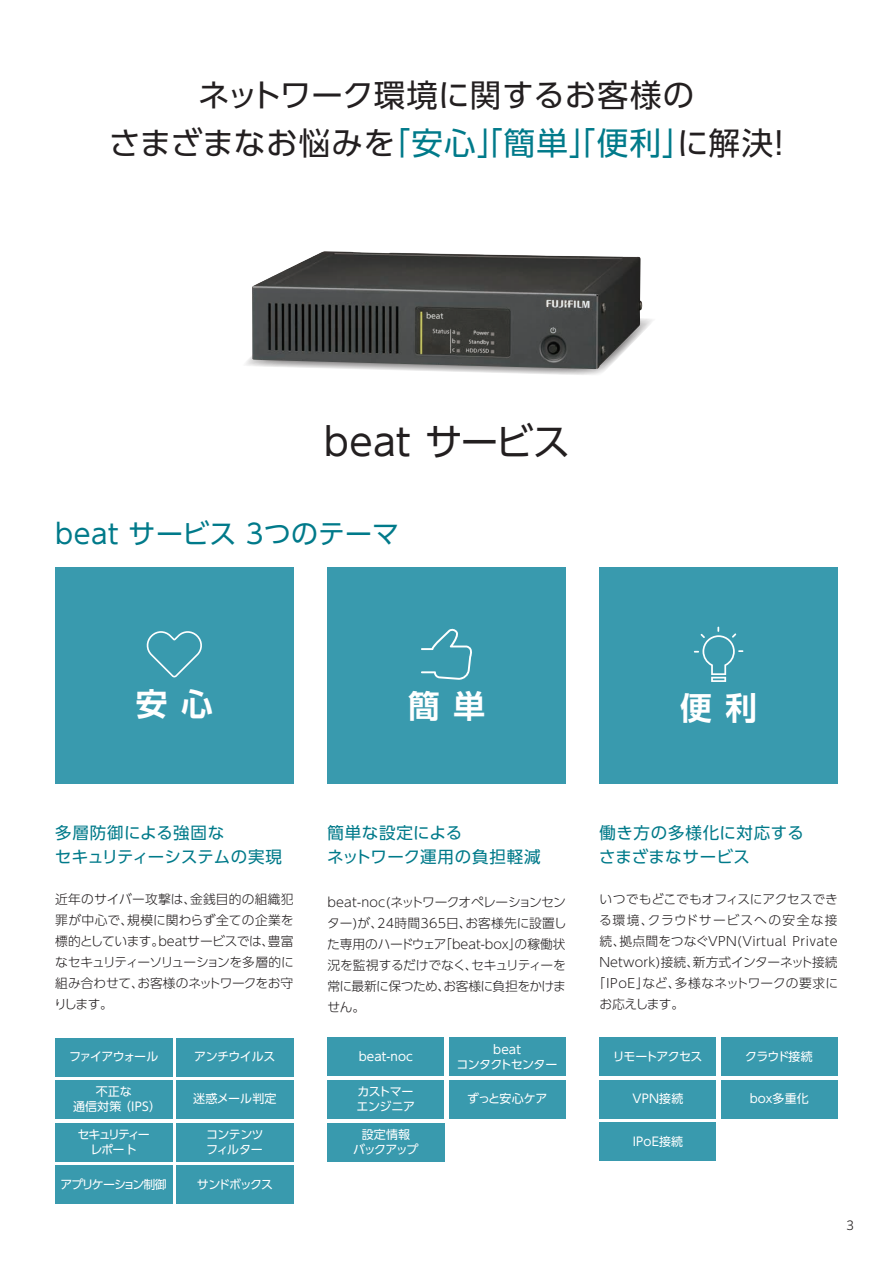
<style>
.page{position:relative;width:893px;height:1263px;background:#fff}
.page>*{position:absolute;margin:0;border:0;box-sizing:border-box;transform-origin:0 0}
.t1{font:37.5px "UD Shin Go Pr 6 N";color:#231f20}
.t2{font:700 31.65px "UD Shin Go Pr 6 N De";color:#fff}
.t3{font:31.5px/48px "UD Shin Go Pr 6 N";letter-spacing:.01em;color:#231f20;text-align:center}
.t4{font:27px "UD Shin Go Pr 6 N";letter-spacing:.015em;color:#007a8a}
.t5{font:16.5px/24px "UD Shin Go Pr 6 N";letter-spacing:.02em;color:#007a8a}
.t6{font:16.5px/24px "UD Shin Go Pr 6 N";letter-spacing:.045em;color:#007a8a}
.t7{font:300 12.75px/21px "UD Shin Go Pr 6 N";letter-spacing:-.01em;color:#231f20;text-align:justify}
.t8{font:300 12.75px "UD Shin Go Pr 6 N";letter-spacing:.025em;color:#231f20}
.t9{font:300 12.75px "UD Shin Go Pr 6 N";letter-spacing:.02em;color:#231f20}
.t10{font:300 12.75px "UD Shin Go Pr 6 N";letter-spacing:.095em;color:#231f20}
.t11{font:300 12.75px "Clarimo UDPE";color:#231f20}
.t12{font:12px/14.9px "UD Shin Go Pr 6 N";letter-spacing:-.05em;color:#fff}
.t13{font:12px/14.9px "UD Shin Go Pr 6 N";letter-spacing:-.085em;color:#fff;text-align:center}
.t14{font:12px/14.9px "UD Shin Go Pr 6 N";letter-spacing:.01em;color:#fff;text-align:center}
.t15{font:12px/14.9px "UD Shin Go Pr 6 N";letter-spacing:-.155em;color:#fff;text-align:center}
.t16{font:12px "UD Shin Go Pr 6 N";letter-spacing:-.09em;color:#fff}
.t17{font:12px "UD Shin Go Pr 6 N";letter-spacing:-.07em;color:#fff}
.t18{font:12px "UD Shin Go Pr 6 N";letter-spacing:-.1em;color:#fff}
.s1{color:#007a8a}
</style>
<div class="page">
<div style="left:55px;top:567px;width:238px;height:217px;background:#399aae"></div>
<svg style="left:146px;top:631px;width:56px;height:46px"></svg>
<div style="left:327px;top:567px;width:239px;height:217px;background:#399aae"></div>
<svg style="left:421px;top:628px;width:51px;height:52px"></svg>
<div style="left:600px;top:567px;width:238px;height:217px;background:#399aae"></div>
<svg style="left:694px;top:627px;width:49px;height:55px"></svg>
<div style="left:56px;top:1038px;width:117px;height:38px;background:#399aae"></div>
<div style="left:55px;top:1080px;width:117px;height:38px;background:#399aae"></div>
<div style="left:176px;top:1038px;width:117px;height:38px;background:#399aae"></div>
<div style="left:176px;top:1080px;width:117px;height:38px;background:#399aae"></div>
<div style="left:176px;top:1123px;width:117px;height:38px;background:#399aae"></div>
<div style="left:327px;top:1123px;width:117px;height:38px;background:#399aae"></div>
<div style="left:55px;top:1123px;width:117px;height:38px;background:#399aae"></div>
<div style="left:55px;top:1165px;width:117px;height:39px;background:#399aae"></div>
<div style="left:327px;top:1038px;width:117px;height:38px;background:#399aae"></div>
<div style="left:449px;top:1038px;width:117px;height:38px;background:#399aae"></div>
<div style="left:449px;top:1080px;width:117px;height:38px;background:#399aae"></div>
<div style="left:327px;top:1080px;width:117px;height:38px;background:#399aae"></div>
<div style="left:721px;top:1080px;width:117px;height:38px;background:#399aae"></div>
<div style="left:600px;top:1038px;width:116px;height:38px;background:#399aae"></div>
<div style="left:721px;top:1038px;width:117px;height:38px;background:#399aae"></div>
<div style="left:600px;top:1080px;width:116px;height:38px;background:#399aae"></div>
<div style="left:600px;top:1123px;width:116px;height:38px;background:#399aae"></div>
<svg style="left:246px;top:318px;width:407px;height:57px"></svg>
<img style="left:252px;top:251px;width:390px;height:118px">
<div style="left:176px;top:1165px;width:117px;height:39px;background:#399aae"></div>
<h3 class="t3" style="left:109px;top:70px;width:687px">ネットワーク環境に関するお客様の<br>さまざまなお悩みを<span class="s1">「安心」「簡単」「便利」</span>に解決！</h3>
<h1 class="t1" style="left:324px;top:412px;width:248px">beat サービス</h1>
<h3 class="t4" style="left:55px;top:512px;width:345px">beat サービス 3つのテーマ</h3>
<h2 class="t2" style="left:136px;top:678px;width:78px">安 心</h2>
<h2 class="t2" style="left:408px;top:680px;width:78px">簡 単</h2>
<h2 class="t2" style="left:680px;top:682px;width:78px">便 利</h2>
<p class="t5" style="left:55px;top:820px;width:229px">多層防御による強固な<br>セキュリティーシステムの実現</p>
<p class="t7" style="left:54px;top:889px;width:241px">近年のサイバー攻撃は、金銭目的の組織犯罪が中心で、規模に関わらず全ての企業を標的としています。beatサービスでは、豊富なセキュリティーソリューションを多層的に組み合わせて、お客様のネットワークをお守りします。</p>
<p class="t6" style="left:327px;top:820px;width:215px">簡単な設定による<br>ネットワーク運用の負担軽減</p>
<p class="t7" style="left:327px;top:892px;width:241px">beat-noc(ネットワークオペレーションセンター)が、24時間365日、お客様先に設置した専用のハードウェア「beat-box」の稼働状況を監視するだけでなく、セキュリティーを常に最新に保つため、お客様に負担をかけません。</p>
<p class="t5" style="left:599px;top:820px;width:206px">働き方の多様化に対応するさまざまなサービス</p>
<p class="t7" style="left:600px;top:889px;width:240px">いつでもどこでもオフィスにアクセスでき</p>
<p class="t10" style="left:599px;top:910px;width:240px">る環境、クラウドサービスへの安全な接</p>
<p class="t8" style="left:600px;top:931px;width:240px">続、拠点間をつなぐVPN(Virtual Private</p>
<p class="t7" style="left:600px;top:952px;width:240px">Network)接続、新方式インターネット接続</p>
<p class="t9" style="left:593px;top:973px;width:247px">「IPoE」など、多様なネットワークの要求に</p>
<p class="t7" style="left:599px;top:994px;width:86px">お応えします。</p>
<p class="t16" style="left:69px;top:1047px;width:91px">ファイアウォール</p>
<p class="t14" style="left:73px;top:1084px;width:89px">不正な<br>通信対策 （IPS）</p>
<p class="t15" style="left:78px;top:1126px;width:74px">セキュリティーレポー ト</p>
<p class="t13" style="left:60px;top:1176px;width:108px">アプリケーション制御</p>
<p class="t12" style="left:359px;top:1049px;width:56px">beat-noc</p>
<p class="t12" style="left:456px;top:1041px;width:102px;text-align:center">beat<br>コンタクトセンター</p>
<p class="t12" style="left:467px;top:1091px;width:82px">ずっと安心ケア</p>
<p class="t17" style="left:613px;top:1047px;width:91px">リモートアクセス</p>
<p class="t12" style="left:745px;top:1049px;width:69px">クラウド接続</p>
<p class="t12" style="left:633px;top:1091px;width:52px">VPN接続</p>
<p class="t12" style="left:633px;top:1134px;width:52px">IPoE接続</p>
<p class="t12" style="left:194px;top:1049px;width:83px">アンチウイルス</p>
<p class="t14" style="left:193px;top:1091px;width:85px">迷惑メール判定</p>
<p class="t12" style="left:206px;top:1126px;width:59px">コンテンツフィルター</p>
<p class="t13" style="left:353px;top:1126px;width:67px">設定情報<br>バックアップ</p>
<p class="t12" style="left:357px;top:1083px;width:60px">カストマーエンジニア</p>
<p class="t12" style="left:750px;top:1091px;width:61px">box多重化</p>
<p class="t18" style="left:197px;top:1174px;width:78px">サンドボックス</p>
<p class="t11" style="left:846px;top:1215px;width:10px">3</p>
</div>
